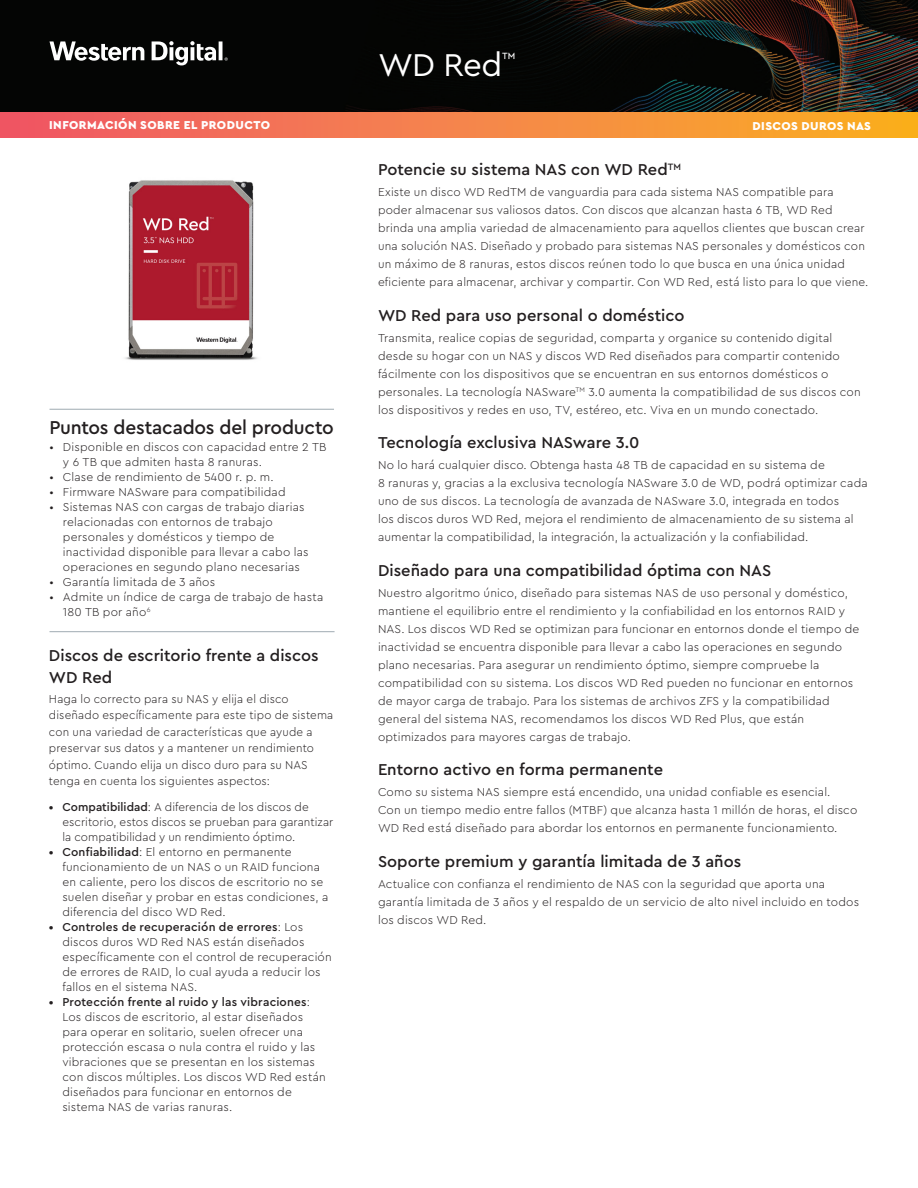
<style>
.page{position:relative;width:918px;height:1188px;background:#fff}
.page>*{position:absolute;margin:0;border:0;box-sizing:border-box;transform-origin:0 0}
.t1{font:33px "Cera PRO";color:#fff}
.t2{font:500 19.5px "Cera PRO";letter-spacing:-.01em;color:#231f20}
.t3{font:500 16.5px/22.5px "Cera PRO";color:#231f20}
.t4{font:13.95px "Cera PRO";color:#fff}
.t5{font:300 12px/18px "Cera PRO";letter-spacing:.015em;color:#231f20}
.t6{font:900 12px "Cera PRO";letter-spacing:.035em;color:#fff}
.s1{font-weight:500}
</style>
<div class="page">
<img style="left:0;top:0;width:918px;height:112px">
<div style="left:0;top:112px;width:918px;height:25px;background:linear-gradient(to right,#ef576b,#fab023)"></div>
<svg style="left:49px;top:41px;width:95px;height:20px"></svg>
<svg style="left:152px;top:41px;width:76px;height:24px"></svg>
<hr style="left:49px;top:631px;width:286px;height:1px;background:#9faab2">
<hr style="left:49px;top:409px;width:285px;height:1px;background:#9faab2">
<img style="left:125px;top:180px;width:133px;height:180px">
<h1 class="t1" style="left:378px;top:43px;width:126px">WD Red</h1>
<p class="t4" style="left:502px;top:48px;width:15px">™</p>
<p class="t6" style="left:49px;top:117px;width:223px">INFORMACIÓN SOBRE EL PRODUCTO</p>
<p class="t6" style="left:753px;top:118px;width:120px">DISCOS DUROS NAS</p>
<h2 class="t2" style="left:49px;top:414px;width:286px">Puntos destacados del producto</h2>
<p class="t5" style="left:63px;top:439px;width:265px;line-height:15px;text-indent:-14px">• Disponible en discos con capacidad entre 2 TB y 6 TB que admiten hasta 8 ranuras.</p>
<p class="t5" style="left:49px;top:468px;width:226px">• Clase de rendimiento de 5400 r. p. m.</p>
<p class="t5" style="left:49px;top:483px;width:238px">• Firmware NASware para compatibilidad</p>
<p class="t5" style="left:63px;top:499px;width:247px;line-height:15px;text-indent:-14px">• Sistemas NAS con cargas de trabajo diarias relacionadas con entornos de trabajo personales y domésticos y tiempo de inactividad disponible para llevar a cabo las operaciones en segundo plano necesarias</p>
<p class="t5" style="left:49px;top:573px;width:167px">• Garantía limitada de 3 años</p>
<p class="t5" style="left:63px;top:589px;width:262px;line-height:15px;text-indent:-14px">• Admite un índice de carga de trabajo de hasta<br>180 TB por año<sup>6</sup></p>
<h3 class="t3" style="left:49px;top:643px;width:271px">Discos de escritorio frente a discos<br>WD Red</h3>
<p class="t5" style="left:49px;top:690px;width:286px;line-height:16.5px">Haga lo correcto para su NAS y elija el disco diseñado específicamente para este tipo de sistema con una variedad de características que ayude a preservar sus datos y a mantener un rendimiento óptimo. Cuando elija un disco duro para su NAS tenga en cuenta los siguientes aspectos:</p>
<p class="t5" style="left:62px;top:799px;width:272px;line-height:15px;text-indent:-14px"><span class="s1">• Compatibilidad</span>: A diferencia de los discos de escritorio, estos discos se prueban para garantizar la compatibilidad y un rendimiento óptimo.</p>
<p class="t5" style="left:62px;top:844px;width:267px;line-height:15px;text-indent:-14px"><span class="s1">• Confiabilidad</span>: El entorno en permanente funcionamiento de un NAS o un RAID funciona en caliente, pero los discos de escritorio no se suelen diseñar y probar en estas condiciones, a diferencia del disco WD Red.</p>
<p class="t5" style="left:62px;top:919px;width:271px;line-height:15px;text-indent:-14px"><span class="s1">• Controles de recuperación de errores</span>: Los discos duros WD Red NAS están diseñados específicamente con el control de recuperación de errores de RAID, lo cual ayuda a reducir los fallos en el sistema NAS.</p>
<p class="t5" style="left:62px;top:994px;width:265px;line-height:15px;text-indent:-14px"><span class="s1">• Protección frente al ruido y las vibraciones</span>:<br>Los discos de escritorio, al estar diseñados para operar en solitario, suelen ofrecer una protección escasa o nula contra el ruido y las vibraciones que se presentan en los sistemas con discos múltiples. Los discos WD Red están diseñados para funcionar en entornos de sistema NAS de varias ranuras.</p>
<h3 class="t3" style="left:378px;top:158px;width:305px">Potencie su sistema NAS con WD Red<sup>TM</sup></h3>
<p class="t5" style="left:378px;top:183px;width:492px">Existe un disco WD RedTM de vanguardia para cada sistema NAS compatible para poder almacenar sus valiosos datos. Con discos que alcanzan hasta 6 TB, WD Red brinda una amplia variedad de almacenamiento para aquellos clientes que buscan crear una solución NAS. Diseñado y probado para sistemas NAS personales y domésticos con un máximo de 8 ranuras, estos discos reúnen todo lo que busca en una única unidad eficiente para almacenar, archivar y compartir. Con WD Red, está listo para lo que viene.</p>
<h3 class="t3" style="left:378px;top:303px;width:308px">WD Red para uso personal o doméstico</h3>
<p class="t5" style="left:378px;top:328px;width:484px">Transmita, realice copias de seguridad, comparta y organice su contenido digital desde su hogar con un NAS y discos WD Red diseñados para compartir contenido fácilmente con los dispositivos que se encuentran en sus entornos domésticos o personales. La tecnología NASware<sup>TM</sup> 3.0 aumenta la compatibilidad de sus discos con los dispositivos y redes en uso, TV, estéreo, etc. Viva en un mundo conectado.</p>
<h3 class="t3" style="left:378px;top:431px;width:263px">Tecnología exclusiva NASware 3.0</h3>
<p class="t5" style="left:378px;top:456px;width:491px">No lo hará cualquier disco. Obtenga hasta 48 TB de capacidad en su sistema de<br>8 ranuras y, gracias a la exclusiva tecnología NASware 3.0 de WD, podrá optimizar cada uno de sus discos. La tecnología de avanzada de NASware 3.0, integrada en todos<br>los discos duros WD Red, mejora el rendimiento de almacenamiento de su sistema al aumentar la compatibilidad, la integración, la actualización y la confiabilidad.</p>
<h3 class="t3" style="left:378px;top:558px;width:395px">Diseñado para una compatibilidad óptima con NAS</h3>
<p class="t5" style="left:378px;top:583px;width:483px">Nuestro algoritmo único, diseñado para sistemas NAS de uso personal y doméstico, mantiene el equilibrio entre el rendimiento y la confiabilidad en los entornos RAID y NAS. Los discos WD Red se optimizan para funcionar en entornos donde el tiempo de inactividad se encuentra disponible para llevar a cabo las operaciones en segundo plano necesarias. Para asegurar un rendimiento óptimo, siempre compruebe la compatibilidad con su sistema. Los discos WD Red pueden no funcionar en entornos de mayor carga de trabajo. Para los sistemas de archivos ZFS y la compatibilidad general del sistema NAS, recomendamos los discos WD Red Plus, que están optimizados para mayores cargas de trabajo.</p>
<h3 class="t3" style="left:378px;top:758px;width:287px">Entorno activo en forma permanente</h3>
<p class="t5" style="left:378px;top:783px;width:481px">Como su sistema NAS siempre está encendido, una unidad confiable es esencial.<br>Con un tiempo medio entre fallos (MTBF) que alcanza hasta 1 millón de horas, el disco<br>WD Red está diseñado para abordar los entornos en permanente funcionamiento.</p>
<h3 class="t3" style="left:378px;top:849px;width:365px">Soporte premium y garantía limitada de 3 años</h3>
<p class="t5" style="left:378px;top:874px;width:483px">Actualice con confianza el rendimiento de NAS con la seguridad que aporta una garantía limitada de 3 años y el respaldo de un servicio de alto nivel incluido en todos los discos WD Red.</p>
</div>
